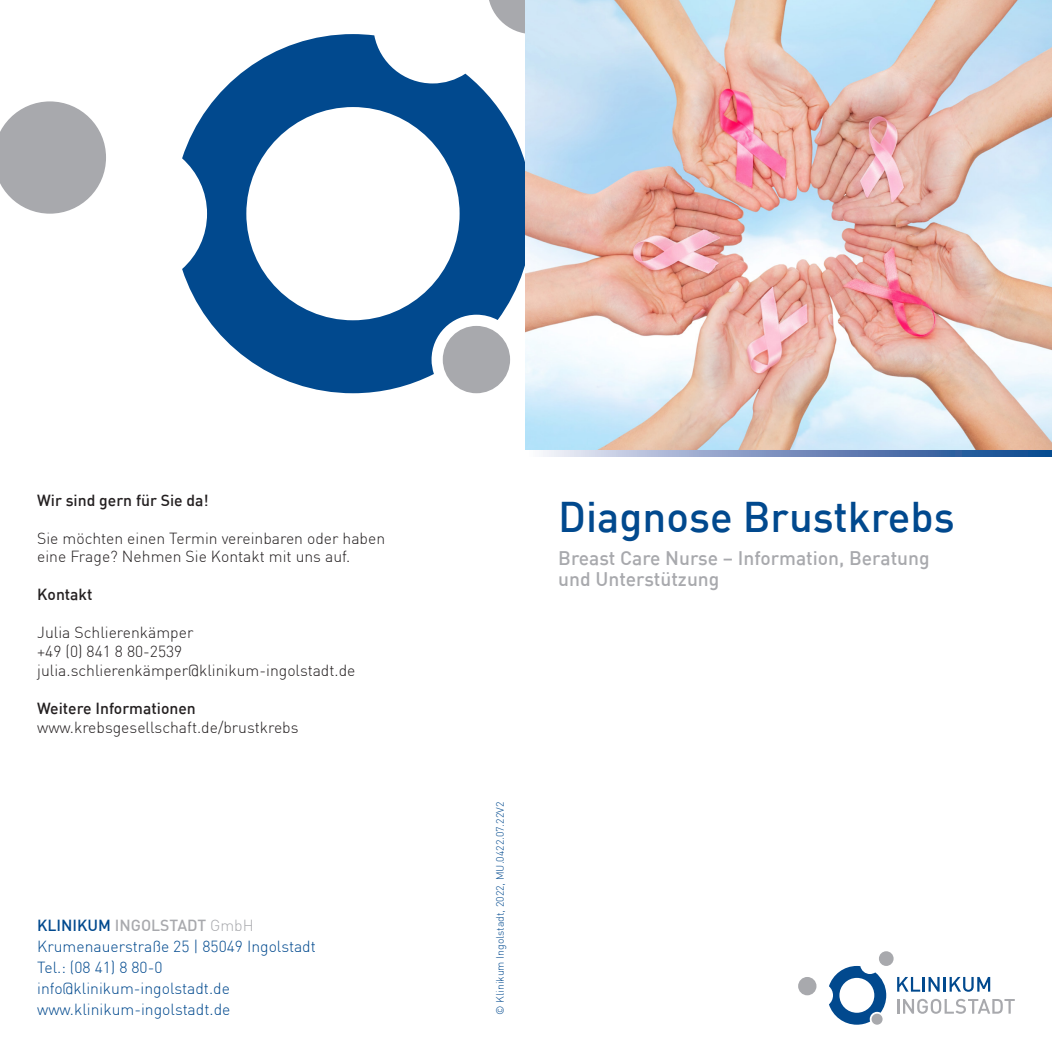
<style>
.page{position:relative;width:1052px;height:1052px;background:#fff}
.page>*{position:absolute;margin:0;border:0;box-sizing:border-box;transform-origin:0 0}
.t1{font:500 42px "DIN";color:#01498e}
.t2{font:500 19.25px/21px "DIN";color:#a8a9ad}
.t3{font:300 15.75px/18.9px "DIN";color:#231f20}
.t4{font:300 15.75px/21px "DIN";color:#01498e}
.t5{font:500 15.75px "DIN";color:#231f20}
.t6{font:300 10.5px "DIN";color:#01498e}
.s1{font-weight:500}
.s2{font-weight:500;color:#a8a9ad}
.s3{color:#a8a9ad}
</style>
<div class="page">
<svg style="left:182px;top:34px;width:344px;height:359px"></svg>
<svg style="left:489px;top:0;width:37px;height:34px"></svg>
<svg style="left:0;top:101px;width:106px;height:113px"></svg>
<svg style="left:829px;top:966px;width:57px;height:58px"></svg>
<div style="left:879px;top:951px;width:14px;height:15px;background:#a8a9ad;border-radius:50%"></div>
<div style="left:798px;top:977px;width:18px;height:18px;background:#a8a9ad;border-radius:50%"></div>
<svg style="left:897px;top:977px;width:93px;height:14px"></svg>
<svg style="left:897px;top:999px;width:117px;height:14px"></svg>
<img style="left:526px;top:0;width:526px;height:450px">
<svg style="left:543px;top:450px;width:509px;height:7px"></svg>
<p class="t5" style="left:37px;top:490px;width:173px">Wir sind gern für Sie da!</p>
<p class="t3" style="left:37px;top:528px;width:349px">Sie möchten einen Termin vereinbaren oder haben eine Frage? Nehmen Sie Kontakt mit uns auf.</p>
<p class="t5" style="left:37px;top:584px;width:57px">Kontakt</p>
<p class="t3" style="left:37px;top:623px;width:320px">Julia Schlierenkämper<br>+49 (0) 841 8 80-2539 julia.schlierenkämper@klinikum-ingolstadt.de</p>
<p class="t5" style="left:37px;top:698px;width:160px">Weitere Informationen</p>
<p class="t3" style="left:37px;top:717px;width:263px">www.krebsgesellschaft.de/brustkrebs</p>
<p class="t4" style="left:37px;top:914px;width:280px"><span class="s1">KLINIKUM</span> <span class="s2">INGOLSTADT</span> <span class="s3">GmbH<br></span>Krumenauerstraße 25 | 85049 Ingolstadt<br>Tel.: (08 41) 8 80-0 info@klinikum-ingolstadt.de www.klinikum-ingolstadt.de</p>
<h1 class="t1" style="left:558px;top:490px;width:398px">Diagnose Brustkrebs</h1>
<p class="t2" style="left:558px;top:547px;width:373px">Breast Care Nurse – Information, Beratung und Unterstützung</p>
<p class="t6" style="left:494px;top:1014px;width:214px;rotate:-90deg">© Klinikum Ingolstadt, 2022, MU.0422.07.22V2</p>
</div>
